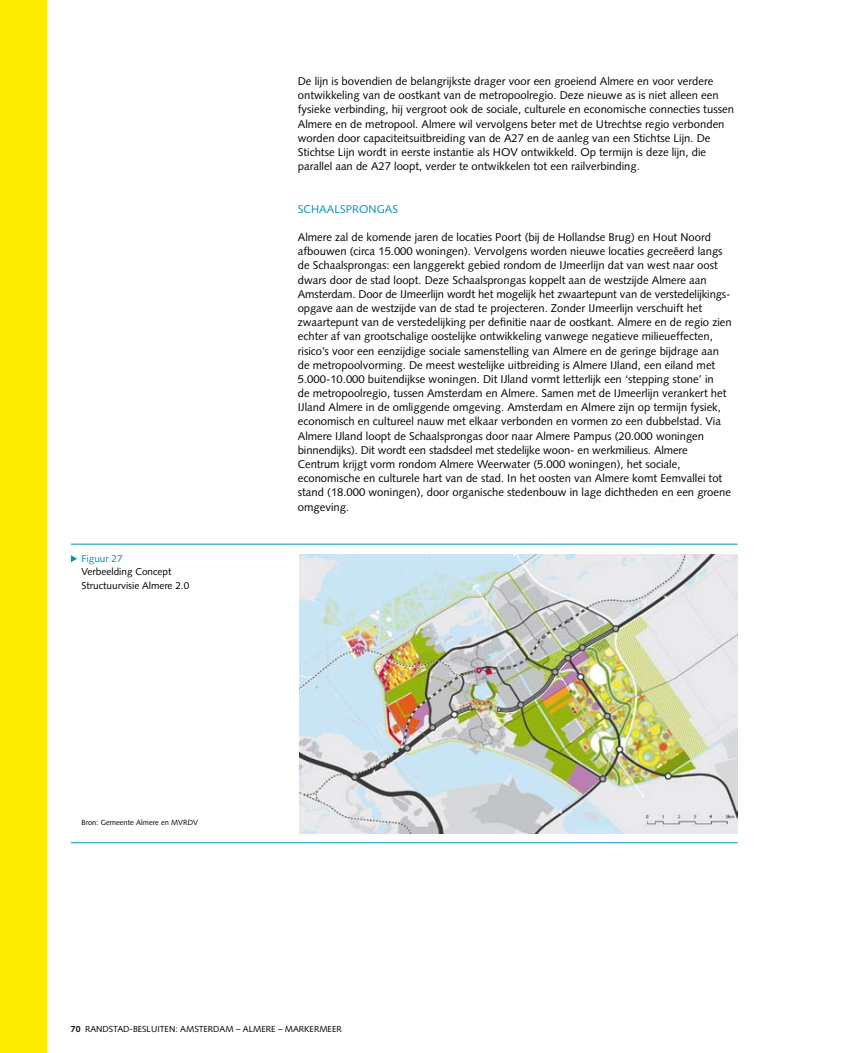
<style>
.page{position:relative;width:851px;height:1053px;background:#fff}
.page>*{position:absolute;margin:0;border:0;box-sizing:border-box;transform-origin:0 0}
.t1{font:11.25px/14.1px "Syntax";color:#000}
.t2{font:11.25px "Syntax";letter-spacing:.005em;color:#0092bb}
.t3{font:10px/13.1px "Syntax";color:#000}
.t4{font:8.75px "Syntax";color:#000}
.t5{font:7.5px "Syntax";color:#000}
.s1{color:#0092bb}
.s2{font-weight:700}
</style>
<div class="page">
<div style="left:0;top:0;width:46px;height:1052px;background:#ffed00"></div>
<hr style="left:71px;top:544px;width:228px;height:1px;background:#0092bb">
<hr style="left:71px;top:842px;width:228px;height:1px;background:#0092bb">
<hr style="left:299px;top:544px;width:438px;height:1px;background:#0092bb">
<hr style="left:299px;top:842px;width:438px;height:1px;background:#0092bb">
<svg style="left:71px;top:555px;width:6px;height:7px"></svg>
<img style="left:299px;top:554px;width:438px;height:279px">
<p class="t3" style="left:81px;top:552px;width:109px"><span class="s1">Figuur 27<br></span>Verbeelding Concept<br>Structuurvisie Almere 2.0</p>
<p class="t5" style="left:81px;top:817px;width:118px">Bron: Gemeente Almere en MVRDV</p>
<p class="t1" style="left:298px;top:74px;width:437px">De lijn is bovendien de belangrijkste drager voor een groeiend Almere en voor verdere ontwikkeling van de oostkant van de metropoolregio. Deze nieuwe as is niet alleen een fysieke verbinding, hij vergroot ook de sociale, culturele en economische connecties tussen Almere en de metropool. Almere wil vervolgens beter met de Utrechtse regio verbonden worden door capaciteitsuitbreiding van de A27 en de aanleg van een Stichtse Lijn. De Stichtse Lijn wordt in eerste instantie als HOV ontwikkeld. Op termijn is deze lijn, die parallel aan de A27 loopt, verder te ontwikkelen tot een railverbinding.</p>
<p class="t2" style="left:298px;top:202px;width:79px">Schaalsprongas</p>
<p class="t1" style="left:298px;top:230px;width:435px">Almere zal de komende jaren de locaties Poort (bij de Hollandse Brug) en Hout Noord afbouwen (circa 15.000 woningen). Vervolgens worden nieuwe locaties gecreëerd langs de Schaalsprongas: een langgerekt gebied rondom de IJmeerlijn dat van west naar oost dwars door de stad loopt. Deze Schaalsprongas koppelt aan de westzijde Almere aan Amsterdam. Door de IJmeerlijn wordt het mogelijk het zwaartepunt van de verstedelijkings&shy;opgave aan de westzijde van de stad te projecteren. Zonder IJmeerlijn verschuift het zwaartepunt van de verstedelijking per definitie naar de oostkant. Almere en de regio zien echter af van grootschalige oostelijke ontwikkeling vanwege negatieve milieueffecten, risico’s voor een eenzijdige sociale samenstelling van Almere en de geringe bijdrage aan de metropoolvorming. De meest westelijke uitbreiding is Almere IJland, een eiland met 5.000-10.000 buitendijkse woningen. Dit IJland vormt letterlijk een ‘stepping stone’ in<br>de metropoolregio, tussen Amsterdam en Almere. Samen met de IJmeerlijn verankert het IJland Almere in de omliggende omgeving. Amsterdam en Almere zijn op termijn fysiek, economisch en cultureel nauw met elkaar verbonden en vormen zo een dubbelstad. Via Almere IJland loopt de Schaalsprongas door naar Almere Pampus (20.000 woningen binnendijks). Dit wordt een stadsdeel met stedelijke woon- en werkmilieus. Almere Centrum krijgt vorm rondom Almere Weerwater (5.000 woningen), het sociale, economische en culturele hart van de stad. I n het oosten van Almere komt Eemvallei tot stand (18.000 woningen), door organische stedenbouw in lage dichtheden en een groene omgeving.</p>
<p class="t4" style="left:71px;top:1023px;width:26px"><span class="s2">70</span> Randstad</p>
<p class="t4" style="left:130px;top:1023px;width:85px">-besluiten : Amsterda</p>
<p class="t4" style="left:225px;top:1023px;width:67px">m – Almere – Mar</p>
<p class="t4" style="left:304px;top:1023px;width:36px">kermeer</p>
</div>
